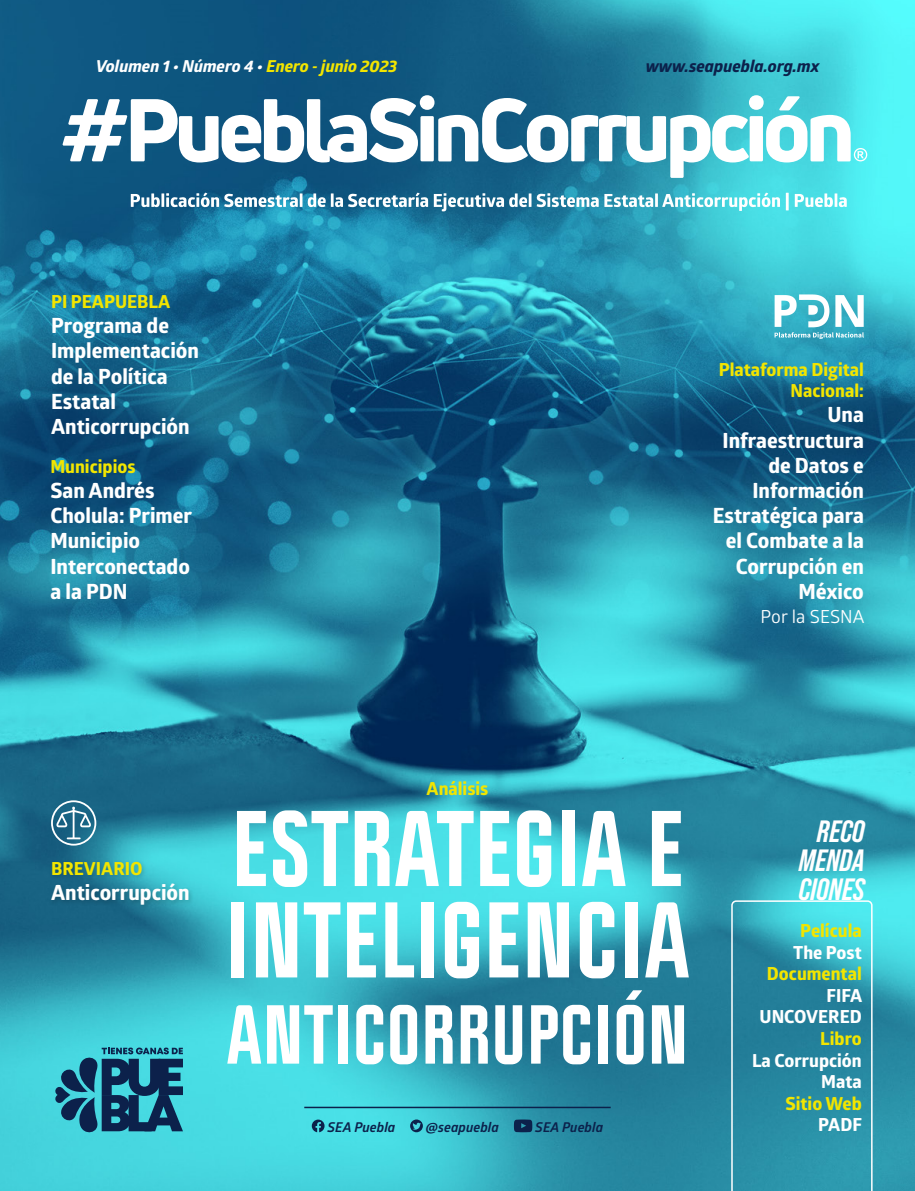
<style>
.page{position:relative;width:915px;height:1191px;background:#fff}
.page>*{position:absolute;margin:0;border:0;box-sizing:border-box;transform-origin:0 0}
.t1{font:800 condensed 93.75px/91.3px "Politica";letter-spacing:.01em;color:#fff}
.t2{font:800 condensed 72.9px "Politica";letter-spacing:.01em;color:#fff}
.t3{font:italic 700 30.75px/29px "Bebas Neue Pro";color:#fff;text-align:center}
.t4{font:700 21px/25.2px "Globerx";color:#fff}
.t5{font:700 18px/21.6px "Globerx";color:#f2e500;text-align:right}
.t6{font:700 18px/21.6px "Globerx";color:#fff;text-align:right}
.t7{font:18px "Glober";color:#fff}
.t8{font:italic 700 16.5px "Globerx";color:#fff}
.t9{font:italic 700 16.5px "Globerx";color:#0c214b}
.t10{font:italic 700 13.5px "Glober";color:#0c214b}
.s1{color:#f2e500}
</style>
<div class="page">
<img style="left:0;top:0;width:914px;height:1191px">
<svg style="left:312px;top:1119px;width:12px;height:13px"></svg>
<svg style="left:410px;top:1119px;width:13px;height:13px"></svg>
<svg style="left:513px;top:1119px;width:19px;height:13px"></svg>
<hr style="left:304px;top:1106px;width:306px;height:2px;background:#0c214b">
<svg style="left:731px;top:900px;width:141px;height:291px;background:#3096ac"></svg>
<svg style="left:52px;top:1047px;width:131px;height:89px;background:#277892"></svg>
<svg style="left:131px;top:193px;width:715px;height:18px"></svg>
<svg style="left:853px;top:148px;width:14px;height:13px"></svg>
<svg style="left:62px;top:99px;width:65px;height:62px"></svg>
<svg style="left:131px;top:95px;width:719px;height:83px"></svg>
<svg style="left:774px;top:294px;width:89px;height:45px"></svg>
<div style="left:48px;top:859px;width:146px;height:52px;background:#000;opacity:.2"></div>
<svg style="left:56px;top:806px;width:35px;height:33px"></svg>
<div style="left:51px;top:800px;width:45px;height:45px;border:2px solid #fff;border-radius:50%"></div>
<p class="t8" style="left:96px;top:55px;width:303px">Volumen 1 • Número 4 • <span class="s1">Enero - junio 2023</span></p>
<p class="t9" style="left:645px;top:55px;width:175px">www.seapuebla.org.mx</p>
<p class="t5" style="left:51px;top:290px;width:121px">PI PEAPUEBLA</p>
<p class="t4" style="left:51px;top:313px;width:149px">Programa de<br>Implementación de la Política<br>Estatal<br>Anticorrupción</p>
<p class="t5" style="left:50px;top:455px;width:87px">Municipios</p>
<p class="t4" style="left:50px;top:477px;width:143px">San Andrés<br>Cholula: Primer<br>Municipio<br>Interconectado a la PDN</p>
<p class="t5" style="left:718px;top:358px;width:147px">Plataforma Digital<br>Nacional:</p>
<p class="t4" style="left:712px;top:402px;width:152px;text-align:right">Una<br>Infraestructura de Datos e<br>Información<br>Estratégica para el Combate a la<br>Corrupción en<br>México</p>
<p class="t7" style="left:760px;top:604px;width:105px">Por la SESNA</p>
<p class="t5" style="left:51px;top:857px;width:93px">BREVIARIO</p>
<p class="t4" style="left:51px;top:880px;width:140px">Anticorrupción</p>
<p class="t5" style="left:426px;top:777px;width:63px">Análisis</p>
<h1 class="t1" style="left:225px;top:800px;width:466px">ESTRATEGIA E<br>INTELIGENCIA</h1>
<h2 class="t2" style="left:226px;top:980px;width:463px">ANTICORRUPCIÓN</h2>
<p class="t10" style="left:327px;top:1118px;width:69px">SEA Puebla</p>
<p class="t10" style="left:425px;top:1118px;width:75px">@seapuebla</p>
<p class="t10" style="left:535px;top:1118px;width:69px">SEA Puebla</p>
<h3 class="t3" style="left:798px;top:817px;width:67px">RECO<br>MENDA<br>CIONES</h3>
<p class="t5" style="left:800px;top:919px;width:63px">Película</p>
<p class="t6" style="left:792px;top:941px;width:70px">The Post</p>
<p class="t5" style="left:766px;top:962px;width:96px">Documental</p>
<p class="t6" style="left:759px;top:984px;width:104px">FIFA<br>UNCOVERED</p>
<p class="t5" style="left:820px;top:1027px;width:43px">Libro</p>
<p class="t6" style="left:751px;top:1049px;width:111px">La Corrupción<br>Mata</p>
<p class="t5" style="left:785px;top:1092px;width:78px">Sitio Web</p>
<p class="t6" style="left:818px;top:1114px;width:45px">PADF</p>
</div>
